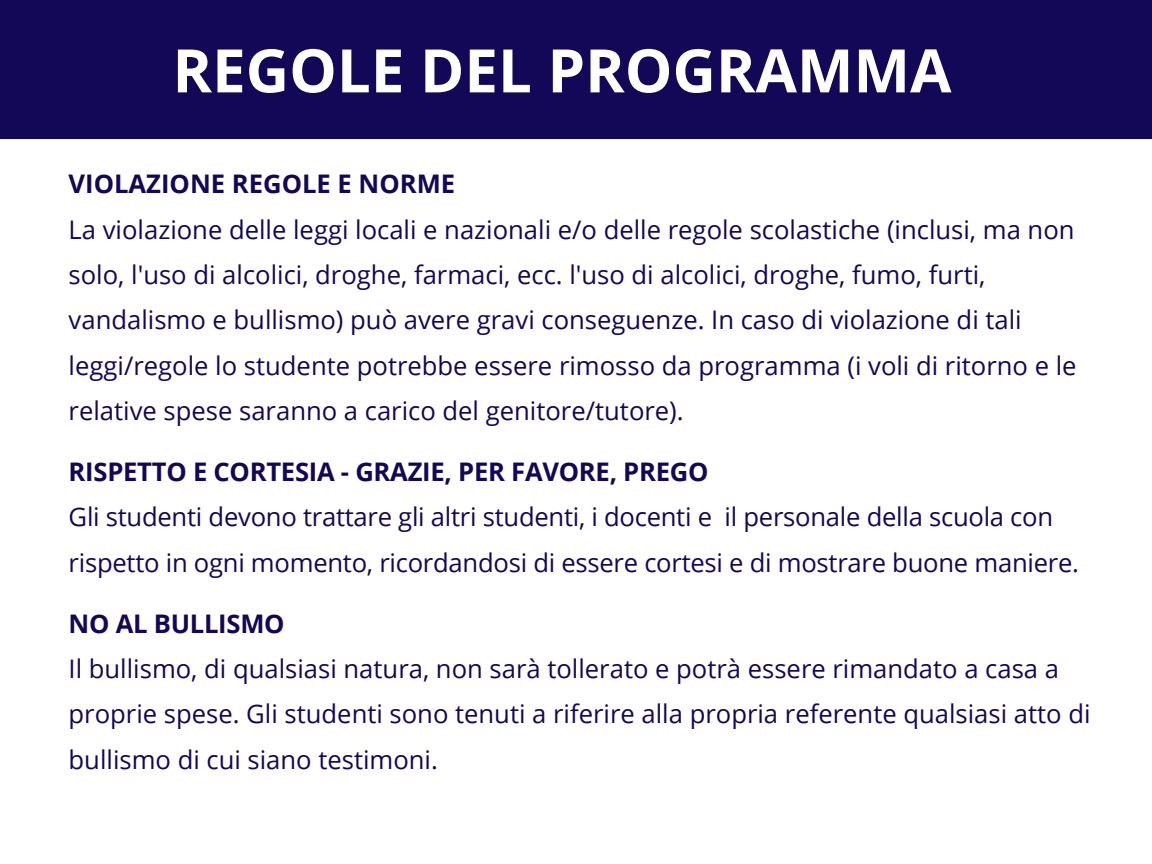
<style>
.page{position:relative;width:1152px;height:864px;background:#fff}
.page>*{position:absolute;margin:0;border:0;box-sizing:border-box;transform-origin:0 0}
.t1{font:700 60px "Open Sans";color:#fff}
.t2{font:25.65px/45.3px "Open Sans";color:#130757}
.t3{font:700 25.65px "Open Sans";letter-spacing:-.01em;color:#130757}
</style>
<div class="page">
<div style="left:0;top:0;width:1152px;height:138px;background:#130757"></div>
<h1 class="t1" style="left:173px;top:28px;width:780px">REGOLE DEL PROGRAMMA</h1>
<p class="t3" style="left:69px;top:166px;width:388px">VIOLAZIONE REGOLE E NORME</p>
<p class="t2" style="left:69px;top:206px;width:1010px">La violazione delle leggi locali e nazionali e/o delle regole scolastiche (inclusi, ma non solo, l'uso di alcolici, droghe, farmaci, ecc. l'uso di alcolici, droghe, fumo, furti, vandalismo e bullismo) può avere gravi conseguenze. In caso di violazione di tali leggi/regole lo studente potrebbe essere rimosso da programma (i voli di ritorno e le relative spese saranno a carico del genitore/tutore).</p>
<p class="t3" style="left:69px;top:454px;width:641px">RISPETTO E CORTESIA - GRAZIE, PER FAVORE, PREGO</p>
<p class="t2" style="left:69px;top:494px;width:1012px">Gli studenti devono trattare gli altri studenti, i docenti e il personale della scuola con rispetto in ogni momento, ricordandosi di essere cortesi e di mostrare buone maniere.</p>
<p class="t3" style="left:69px;top:605px;width:218px">NO AL BULLISMO</p>
<p class="t2" style="left:69px;top:645px;width:1023px">Il bullismo, di qualsiasi natura, non sarà tollerato e potrà essere rimandato a casa a proprie spese. Gli studenti sono tenuti a riferire alla propria referente qualsiasi atto di bullismo di cui siano testimoni.</p>
</div>
